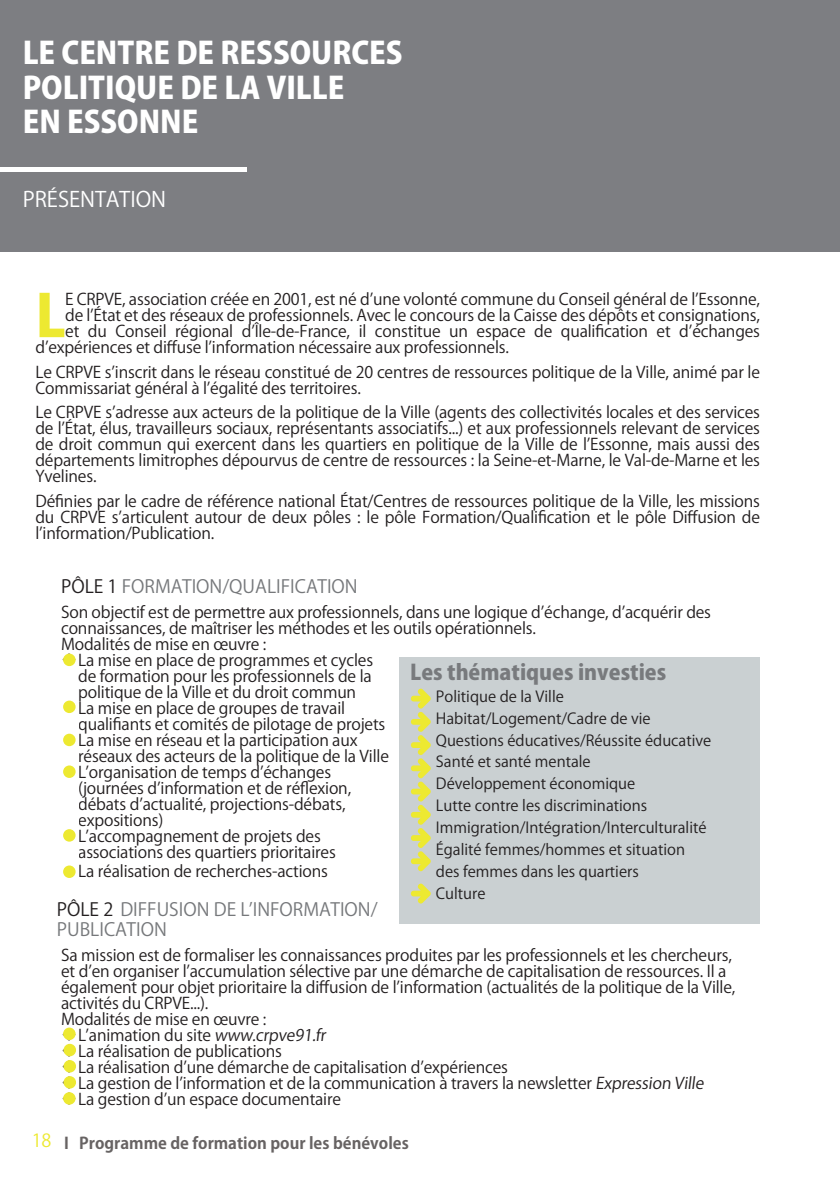
<style>
.page{position:relative;width:840px;height:1191px;background:#fff}
.page>*{position:absolute;margin:0;border:0;box-sizing:border-box;transform-origin:0 0}
.t1{font:800 57.4px "Koz Go Pr 6 N";color:#ede931}
.t2{font:800 30.2px "Koz Go Pr 6 N";color:#fff}
.t3{font:800 21.2px "Koz Go Pr 6 N";color:#787a7d}
.t4{font:21.2px "Koz Go Pr 6 N";color:#fff}
.t5{font:18px/19.6px "Koz Go Pr 6 N";color:#76787b}
.t6{font:16px/16px "Koz Go Pr 6 N";letter-spacing:-.01em;color:#231f20}
.t7{font:700 16px "Koz Go Pr 6 N";color:#676363}
.t8{font:15px/21.8px "Koz Go Pr 6 N";color:#231f20}
.s1{color:#231f20}
.s2{font-weight:400;font-size:18px;color:#ede931}
</style>
<div class="page">
<div style="left:0;top:0;width:839px;height:251px;background:#7d7e82"></div>
<div style="left:0;top:167px;width:247px;height:5px;background:#fff"></div>
<div style="left:399px;top:657px;width:360px;height:267px;background:#cad0d2"></div>
<svg style="left:410px;top:688px;width:20px;height:183px"></svg>
<svg style="left:410px;top:883px;width:20px;height:20px"></svg>
<hr style="left:839px;top:0;width:1px;height:1191px;background:#ede931">
<svg style="left:63px;top:653px;width:13px;height:12px"></svg>
<svg style="left:63px;top:700px;width:13px;height:13px"></svg>
<svg style="left:63px;top:733px;width:13px;height:12px"></svg>
<svg style="left:63px;top:765px;width:13px;height:12px"></svg>
<svg style="left:63px;top:829px;width:13px;height:12px"></svg>
<svg style="left:63px;top:865px;width:13px;height:12px"></svg>
<svg style="left:63px;top:1027px;width:13px;height:77px"></svg>
<p class="t2" style="left:23px;top:36px;width:381px">LE CENTRE DE RESSOURCES</p>
<p class="t2" style="left:23px;top:71px;width:323px">POLITIQUE DE LA VILLE</p>
<p class="t2" style="left:23px;top:105px;width:177px">EN ESSONNE</p>
<p class="t4" style="left:23px;top:187px;width:145px">PRÉSENTATION</p>
<p class="t1" style="left:35px;top:284px;width:32px">L</p>
<p class="t6" style="left:65px;top:292px;width:696px">E CRPVE, association créée en 2001, est né d’une volonté commune du Conseil général de l’Essonne,</p>
<p class="t6" style="left:65px;top:308px;width:696px">de l’État et des réseaux de professionnels. Avec le concours de la Caisse des dépôts et consignations,</p>
<p class="t6" style="left:65px;top:324px;width:696px">et du Conseil régional d’Île-de-France, il constitue un espace de qualification et d’échanges</p>
<p class="t6" style="left:35px;top:340px;width:475px">d’expériences et diffuse l’information nécessaire aux professionnels.</p>
<p class="t6" style="left:35px;top:364px;width:725px">Le CRPVE s’inscrit dans le réseau constitué de 20 centres de ressources politique de la Ville, animé par le<br>Commissariat général à l’égalité des territoires.</p>
<p class="t6" style="left:35px;top:405px;width:725px;text-align:justify">Le CRPVE s’adresse aux acteurs de la politique de la Ville (agents des collectivités locales et des services de l’État, élus, travailleurs sociaux, représentants associatifs...) et aux professionnels relevant de services de droit commun qui exercent dans les quartiers en politique de la Ville de l’Essonne, mais aussi des départements limitrophes dépourvus de centre de ressources : la Seine-et-Marne, le Val-de-Marne et les Yvelines.</p>
<p class="t6" style="left:35px;top:493px;width:725px;text-align:justify">Définies par le cadre de référence national État/Centres de ressources politique de la Ville, les missions du CRPVE s’articulent autour de deux pôles : le pôle Formation/Qualification et le pôle Diffusion de l’information/Publication.</p>
<p class="t5" style="left:61px;top:577px;width:298px"><span class="s1">PÔLE 1</span> FORMATION/QUALIFICATION</p>
<p class="t6" style="left:61px;top:604px;width:651px">Son objectif est de permettre aux professionnels, dans une logique d’échange, d’acquérir des connaissances, de maîtriser les méthodes et les outils opérationnels.<br>Modalités de mise en œuvre :</p>
<p class="t6" style="left:78px;top:652px;width:296px;text-align:justify">La mise en place de programmes et cycles de formation pour les professionnels de la politique de la Ville et du droit commun</p>
<p class="t6" style="left:78px;top:700px;width:308px">La mise en place de groupes de travail qualifiants et comités de pilotage de projets</p>
<p class="t6" style="left:78px;top:732px;width:312px">La mise en réseau et la participation aux réseaux des acteurs de la politique de la Ville</p>
<p class="t6" style="left:78px;top:764px;width:274px">L’organisation de temps d’échanges (journées d’information et de réflexion, débats d’actualité, projections-débats, expositions)</p>
<p class="t6" style="left:78px;top:828px;width:259px">L’accompagnement de projets des associations des quartiers prioritaires</p>
<p class="t6" style="left:78px;top:863px;width:251px">La réalisation de recherches-actions</p>
<p class="t5" style="left:57px;top:900px;width:322px"><span class="s1">PÔLE 2</span> DIFFUSION DE L’INFORMATION/<br>PUBLICATION</p>
<p class="t6" style="left:61px;top:947px;width:675px">Sa mission est de formaliser les connaissances produites par les professionnels et les chercheurs, et d’en organiser l’accumulation sélective par une démarche de capitalisation de ressources. Il a également pour objet prioritaire la diffusion de l’information (actualités de la politique de la Ville, activités du CRPVE...).<br>Modalités de mise en œuvre :</p>
<p class="t6" style="left:78px;top:1027px;width:252px">L’animation du site www.crpve91.fr</p>
<p class="t6" style="left:78px;top:1043px;width:205px">La réalisation de publications</p>
<p class="t6" style="left:78px;top:1059px;width:431px">La réalisation d’une démarche de capitalisation d’expériences</p>
<p class="t6" style="left:78px;top:1075px;width:630px">La gestion de l’information et de la communication à travers la newsletter Expression Ville</p>
<p class="t6" style="left:78px;top:1091px;width:264px">La gestion d’un espace documentaire</p>
<p class="t3" style="left:410px;top:660px;width:257px">Les thématiques investies</p>
<p class="t8" style="left:435px;top:685px;width:129px">Politique de la Ville</p>
<p class="t8" style="left:435px;top:707px;width:216px">Habitat/Logement/Cadre de vie</p>
<p class="t8" style="left:435px;top:729px;width:277px">Questions éducatives/Réussite éducative</p>
<p class="t8" style="left:435px;top:751px;width:156px">Santé et santé mentale</p>
<p class="t8" style="left:435px;top:773px;width:201px">Développement économique</p>
<p class="t8" style="left:435px;top:795px;width:213px">Lutte contre les discriminations</p>
<p class="t8" style="left:435px;top:817px;width:272px">Immigration/Intégration/Interculturalité</p>
<p class="t8" style="left:435px;top:839px;width:250px">Égalité femmes/hommes et situation des femmes dans les quartiers</p>
<p class="t8" style="left:435px;top:882px;width:51px">Culture</p>
<p class="t7" style="left:32px;top:1134px;width:378px"><span class="s2">18</span> I Programme de formation pour les bénévoles</p>
</div>
